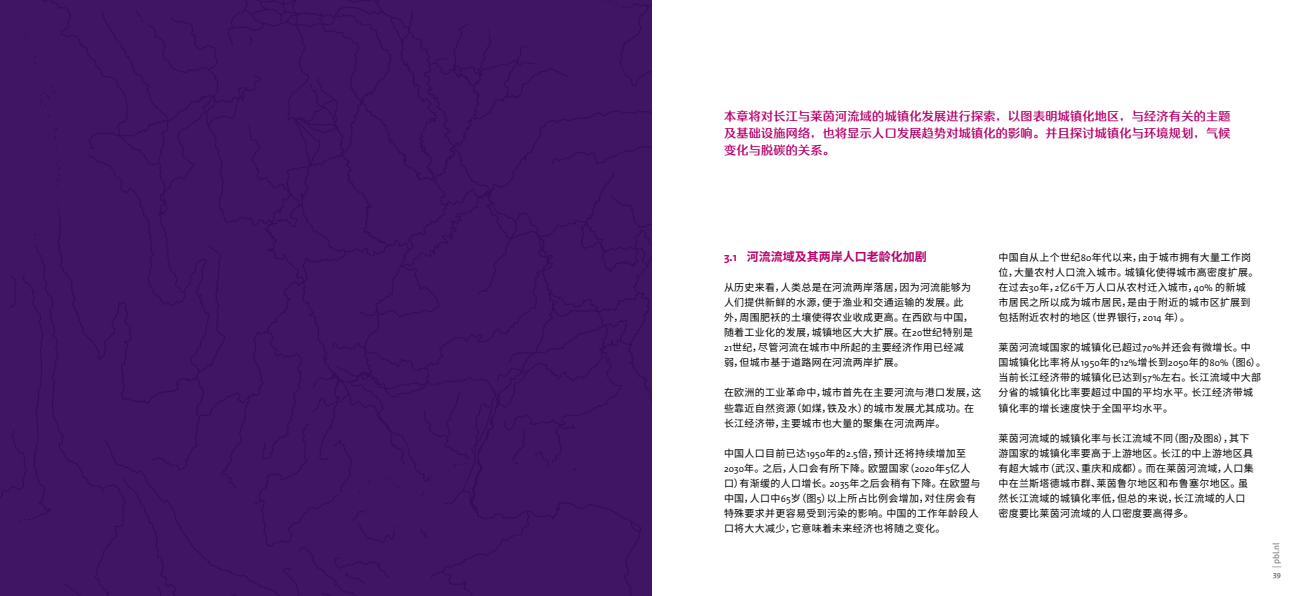
<style>
.page{position:relative;width:1304px;height:596px;background:#fff}
.page>*{position:absolute;margin:0;border:0;box-sizing:border-box;transform-origin:0 0}
.t1{font:500 12px/17px "Tensentype Qin Yuan J W3";letter-spacing:.03em;color:#b6006c;text-align:justify}
.t2{font:700 12px "Noto Sans CJ Ksc";color:#b6006c}
.t3{font:10px/15px "Noto Sans CJ Ksc";letter-spacing:.03em;color:#000}
.t4{font:8px "Noto Sans CJ Ksc";color:#6d6d71}
.t5{font:700 8px "Rijksoverheid Sans Heading";color:#6d6d71}
.s1{font-family:"Rijksoverheid Sans Text"}
</style>
<div class="page">
<div style="left:0;top:0;width:652px;height:595px;background:#401563"></div>
<p class="t1" style="left:724px;top:107px;width:508px">本章将对长江与莱茵河流域的城镇化发展进行探索，以图表明城镇化地区，与经济有关的主题及基础设施网络，也将显示人口发展趋势对城镇化的影响。并且探讨城镇化与环境规划，气候变化与脱碳的关系。</p>
<p class="t2" style="left:724px;top:250px;width:204px"><span class="s1">3.1</span> 河流流域及其两岸人口老龄化加剧</p>
<p class="t3" style="left:724px;top:280px;width:251px">从历史来看，人类总是在河流两岸落居，因为河流能够为人们提供新鲜的水源，便于渔业和交通运输的发展。此外，周围肥袄的土壤使得农业收成更高。在西欧与中国，随着工业化的发展，城镇地区大大扩展。在<span class="s1">20</span>世纪特别是<br><span class="s1">21</span>世纪，尽管河流在城市中所起的主要经济作用已经减弱，但城市基于道路网在河流两岸扩展。</p>
<p class="t3" style="left:724px;top:385px;width:259px">在欧洲的工业革命中，城市首先在主要河流与港口发展，这些靠近自然资源（如煤，铁及水）的城市发展尤其成功。在长江经济带，主要城市也大量的聚集在河流两岸。</p>
<p class="t3" style="left:724px;top:445px;width:258px">中国人口目前已达<span class="s1">1950</span>年的<span class="s1">2.5</span>倍，预计还将持续增加至<br><span class="s1">2030</span>年。之后，人口会有所下降。欧盟国家（<span class="s1">2020</span>年<span class="s1">5</span>亿人口）有渐缓的人口增长。<span class="s1">2035</span>年之后会稍有下降。在欧盟与中国，人口中<span class="s1">65</span>岁（图<span class="s1">5</span>）以上所占比例会增加，对住房会有特殊要求并更容易受到污染的影响。中国的工作年龄段人口将大大减少，它意味着未来经济也将随之变化。</p>
<p class="t3" style="left:998px;top:250px;width:262px">中国自从上个世纪<span class="s1">80</span>年代以来，由于城市拥有大量工作岗位，大量农村人口流入城市。城镇化使得城市高密度扩展。在过去<span class="s1">30</span>年，<span class="s1">2</span>亿<span class="s1">6</span>千万人口从农村迁入城市，<span class="s1">40%</span> 的新城<br>市居民之所以成为城市居民，是由于附近的城市区扩展到包括附近农村的地区（世界银行，<span class="s1">2014</span> 年）。</p>
<p class="t3" style="left:998px;top:340px;width:269px">莱茵河流域国家的城镇化已超过<span class="s1">70%</span>并还会有微增长。中<br>国城镇化比率将从<span class="s1">1950</span>年的<span class="s1">12%</span>增长到<span class="s1">2050</span>年的<span class="s1">80%</span> （图<span class="s1">6</span>）。当前长江经济带的城镇化已达到<span class="s1">57%</span>左右。长江流域中大部分省的城镇化比率要超过中国的平均水平。长江经济带城<br>镇化率的增长速度快于全国平均水平。</p>
<p class="t3" style="left:998px;top:430px;width:257px">莱茵河流域的城镇化率与长江流域不同（图<span class="s1">7</span>及图<span class="s1">8</span>），其下游国家的城镇化率要高于上游地区。长江的中上游地区具有超大城市（武汉、重庆和成都）。而在莱茵河流域，人口集中在兰斯塔德城市群、莱茵鲁尔地区和布鲁塞尔地区。虽然长江流域的城镇化率低，但总的来说，长江流域的人口密度要比莱茵河流域的人口密度要高得多。</p>
<p class="t4" style="left:1272px;top:567px;width:27px;rotate:-90deg">| pbl.nl</p>
<p class="t5" style="left:1273px;top:569px;width:9px">39</p>
</div>
